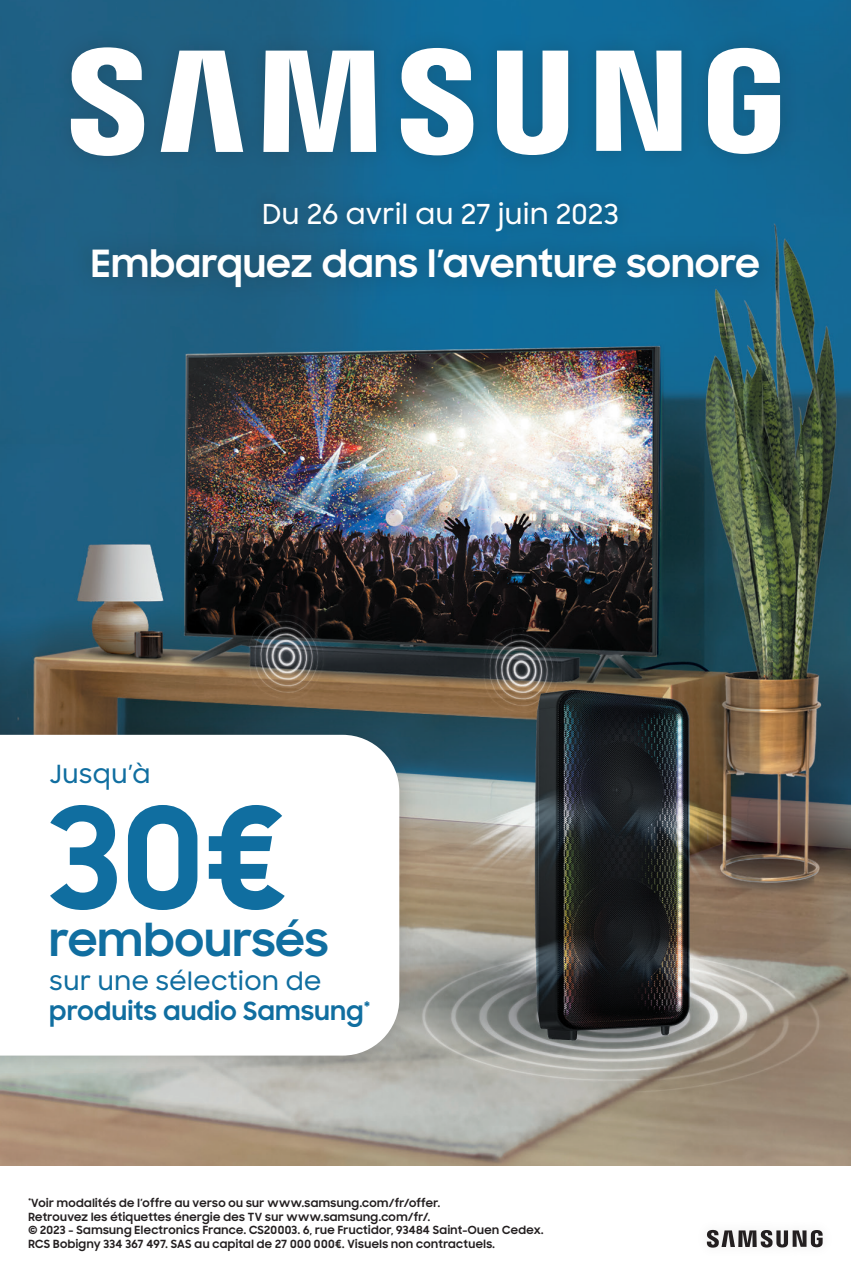
<style>
.page{position:relative;width:851px;height:1276px;background:#fff}
.page>*{position:absolute;margin:0;border:0;box-sizing:border-box;transform-origin:0 0}
.t1{font:700 140px "Samsung Sharp Sans";color:#106ea0}
.t2{font:700 45px "Samsung Sharp Sans";letter-spacing:.015em;color:#106ea0}
.t3{font:700 37.5px "Samsung Sharp Sans";letter-spacing:.02em;color:#fff}
.t4{font:500 27.5px "Samsung Sharp Sans";letter-spacing:.015em;color:#fff}
.t5{font:700 25px/30px "Samsung Sharp Sans";letter-spacing:.025em;color:#106ea0}
.t6{font:500 25px "Samsung Sharp Sans";letter-spacing:.03em;color:#106ea0}
.t7{font:700 11.25px "Samsung Sharp Sans";letter-spacing:.035em;color:#231f20}
.s1{font-weight:500}
</style>
<div class="page">
<img style="left:0;top:0;width:850px;height:1166px">
<div style="left:0;top:715px;width:419px;height:359px;background:#231f20;opacity:.2"></div>
<svg style="left:0;top:735px;width:399px;height:320px"></svg>
<div style="left:249px;top:189px;width:383px;height:55px;background:#231f20;opacity:.3"></div>
<div style="left:51px;top:28px;width:747px;height:147px;background:#231f20;opacity:.2"></div>
<svg style="left:71px;top:47px;width:709px;height:109px"></svg>
<div style="left:70px;top:227px;width:710px;height:81px;background:#231f20;opacity:.3"></div>
<svg style="left:706px;top:1230px;width:116px;height:17px"></svg>
<p class="t4" style="left:262px;top:194px;width:358px">Du 26 avril au 27 juin 2023</p>
<p class="t3" style="left:91px;top:235px;width:669px">Embarquez dans l’aventure sonore</p>
<p class="t6" style="left:50px;top:756px;width:102px">Jusqu’à</p>
<p class="t1" style="left:50px;top:754px;width:239px">30€</p>
<p class="t2" style="left:50px;top:907px;width:280px">remboursés</p>
<p class="t5" style="left:50px;top:964px;width:322px"><span class="s1">sur une sélection de </span>produits audio Samsung<sup>*</sup></p>
<p class="t7" style="left:28px;top:1194px;width:413px"><sup>*</sup>Voir modalités de l’offre au verso ou sur www.samsung.com/fr/offer.</p>
<p class="t7" style="left:28px;top:1208px;width:403px">Retrouvez les étiquettes énergie des TV sur www.samsung.com/fr/.</p>
<p class="t7" style="left:28px;top:1221px;width:516px">© 2023 - Samsung Electronics France. CS20003. 6, rue Fructidor, 93484 Saint-Ouen Cedex.</p>
<p class="t7" style="left:28px;top:1235px;width:468px">RCS Bobigny 334 367 497. SAS au capital de 27 000 000€. Visuels non contractuels.</p>
</div>
